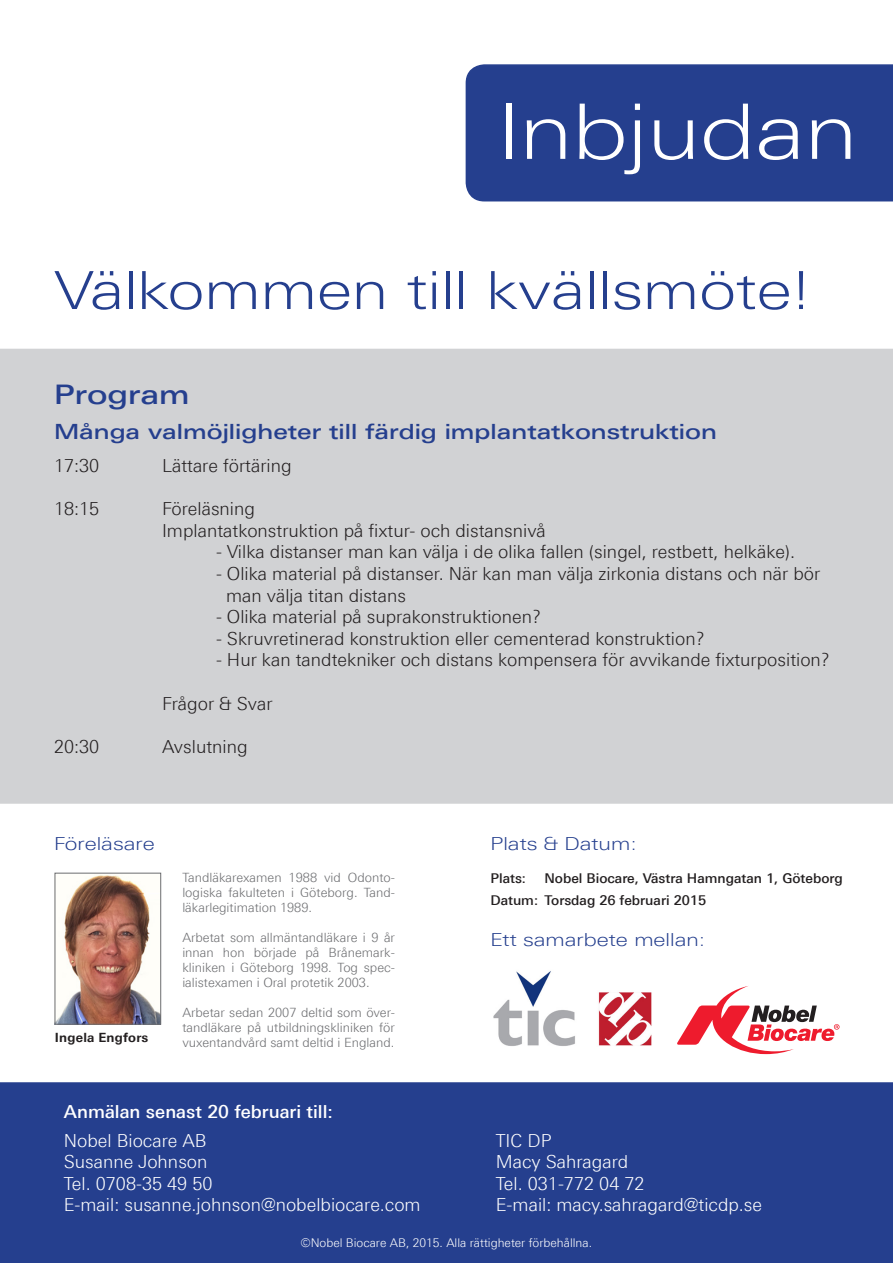
<style>
.page{position:relative;width:893px;height:1263px;background:#fff}
.page>*{position:absolute;margin:0;border:0;box-sizing:border-box;transform-origin:0 0}
.t1{font:300 76.5px "Linotype Univers 340 Ex";color:#fff}
.t2{font:300 52.5px "Linotype Univers 340 Ex";color:#253f8e}
.t3{font:500 27px "Linotype Univers 540 Ex";color:#253f8e}
.t4{font:500 21px "Linotype Univers 540 Ex";color:#253f8e}
.t5{font:300 18px/21.6px "Linotype Univers 330";color:#231f20}
.t6{font:300 18px "Linotype Univers 330";color:#fff}
.t7{font:300 18px "Linotype Univers 340 Ex";color:#253f8e}
.t8{font:500 18px "Linotype Univers 530";color:#fff}
.t9{font:500 13.5px "Linotype Univers 530";color:#231f20}
._5_Text{font:300 12.75px/15px "Linotype Univers 330";color:#6c6d70;text-align:justify}
._3_3_Caption_6_9pt{font:700 12.75px "Linotype Univers 630";letter-spacing:.02em;color:#231f20}
.t10{font:300 12px "Linotype Univers 330";color:#fff}
</style>
<div class="page">
<div style="left:0;top:349px;width:893px;height:455px;background:#d1d2d4"></div>
<div style="left:466px;top:64px;width:427px;height:137px;background:#253f8e"></div>
<img style="left:57px;top:875px;width:102px;height:147px">
<div style="left:55px;top:873px;width:106px;height:151px;border:1px solid #6c6d70"></div>
<div style="left:0;top:1082px;width:893px;height:181px;background:#253f8e"></div>
<img style="left:493px;top:971px;width:159px;height:75px">
<svg style="left:677px;top:986px;width:162px;height:68px"></svg>
<p class="t1" style="left:497px;top:87px;width:362px">Inbjudan</p>
<p class="t2" style="left:54px;top:260px;width:758px">Välkommen till kvällsmöte!</p>
<p class="t3" style="left:54px;top:379px;width:137px">Program</p>
<p class="t4" style="left:54px;top:419px;width:664px">Många valmöjligheter till färdig implantatkonstruktion</p>
<p class="t5" style="left:54px;top:455px;width:47px">17:30</p>
<p class="t5" style="left:162px;top:455px;width:131px">Lättare förtäring</p>
<p class="t5" style="left:54px;top:498px;width:47px">18:15</p>
<p class="t5" style="left:162px;top:498px;width:95px">Föreläsning</p>
<p class="t5" style="left:162px;top:519px;width:385px">Implantatkonstruktion på fixtur- och distansnivå</p>
<p class="t5" style="left:216px;top:541px;width:581px">- Vilka distanser man kan välja i de olika fallen (singel, restbett, helkäke).</p>
<p class="t5" style="left:226px;top:563px;width:596px;text-indent:-10px">- Olika material på distanser. När kan man välja zirkonia distans och när bör man välja titan distans</p>
<p class="t5" style="left:216px;top:606px;width:326px">- Olika material på suprakonstruktionen?</p>
<p class="t5" style="left:216px;top:627px;width:490px">- Skruvretinerad konstruktion eller cementerad konstruktion?</p>
<p class="t5" style="left:216px;top:649px;width:615px">- Hur kan tandtekniker och distans kompensera för avvikande fixturposition?</p>
<p class="t5" style="left:162px;top:692px;width:112px">Frågor &amp; Svar</p>
<p class="t5" style="left:54px;top:735px;width:47px">20:30</p>
<p class="t5" style="left:162px;top:735px;width:87px">Avslutning</p>
<p class="t7" style="left:54px;top:833px;width:102px">Föreläsare</p>
<p class="_3_3_Caption_6_9pt" style="left:55px;top:1030px;width:95px">Ingela Engfors</p>
<p class="_5_Text" style="left:182px;top:870px;width:214px">Tandläkarexamen 1988 vid Odonto&shy;logiska fakulteten i Göteborg. Tand&shy;läkarlegitimation 1989.</p>
<p class="_5_Text" style="left:182px;top:930px;width:214px">Arbetat som allmäntandläkare i 9 år innan hon började på Brånemark&shy;kliniken i Göteborg 1998. Tog spec&shy;ialistexamen i Oral protetik 2003.</p>
<p class="_5_Text" style="left:182px;top:1005px;width:214px">Arbetar sedan 2007 deltid som över&shy;tandläkare på utbildningskliniken för vuxentandvård samt deltid i England.</p>
<p class="t7" style="left:490px;top:833px;width:148px">Plats &amp; Datum:</p>
<p class="t9" style="left:490px;top:870px;width:37px">Plats:</p>
<p class="t9" style="left:544px;top:870px;width:300px">Nobel Biocare, Västra Hamngatan 1, Göteborg</p>
<p class="t9" style="left:490px;top:892px;width:217px">Datum: Torsdag 26 februari 2015</p>
<p class="t7" style="left:490px;top:929px;width:216px">Ett samarbete mellan:</p>
<p class="t8" style="left:64px;top:1101px;width:271px">Anmälan senast 20 februari till:</p>
<p class="t6" style="left:64px;top:1130px;width:144px">Nobel Biocare AB</p>
<p class="t6" style="left:496px;top:1130px;width:57px">TIC DP</p>
<p class="t6" style="left:64px;top:1151px;width:145px">Susanne Johnson</p>
<p class="t6" style="left:496px;top:1151px;width:134px">Macy Sahragard</p>
<p class="t6" style="left:64px;top:1173px;width:150px">Tel. 0708-35 49 50</p>
<p class="t6" style="left:496px;top:1173px;width:150px">Tel. 031-772 04 72</p>
<p class="t6" style="left:64px;top:1194px;width:358px">E-mail: susanne.johnson@nobelbiocare.com</p>
<p class="t6" style="left:496px;top:1194px;width:268px">E-mail: macy.sahragard@ticdp.se</p>
<p class="t10" style="left:301px;top:1235px;width:293px">©Nobel Biocare AB, 2015. Alla rättigheter förbehållna.</p>
</div>
